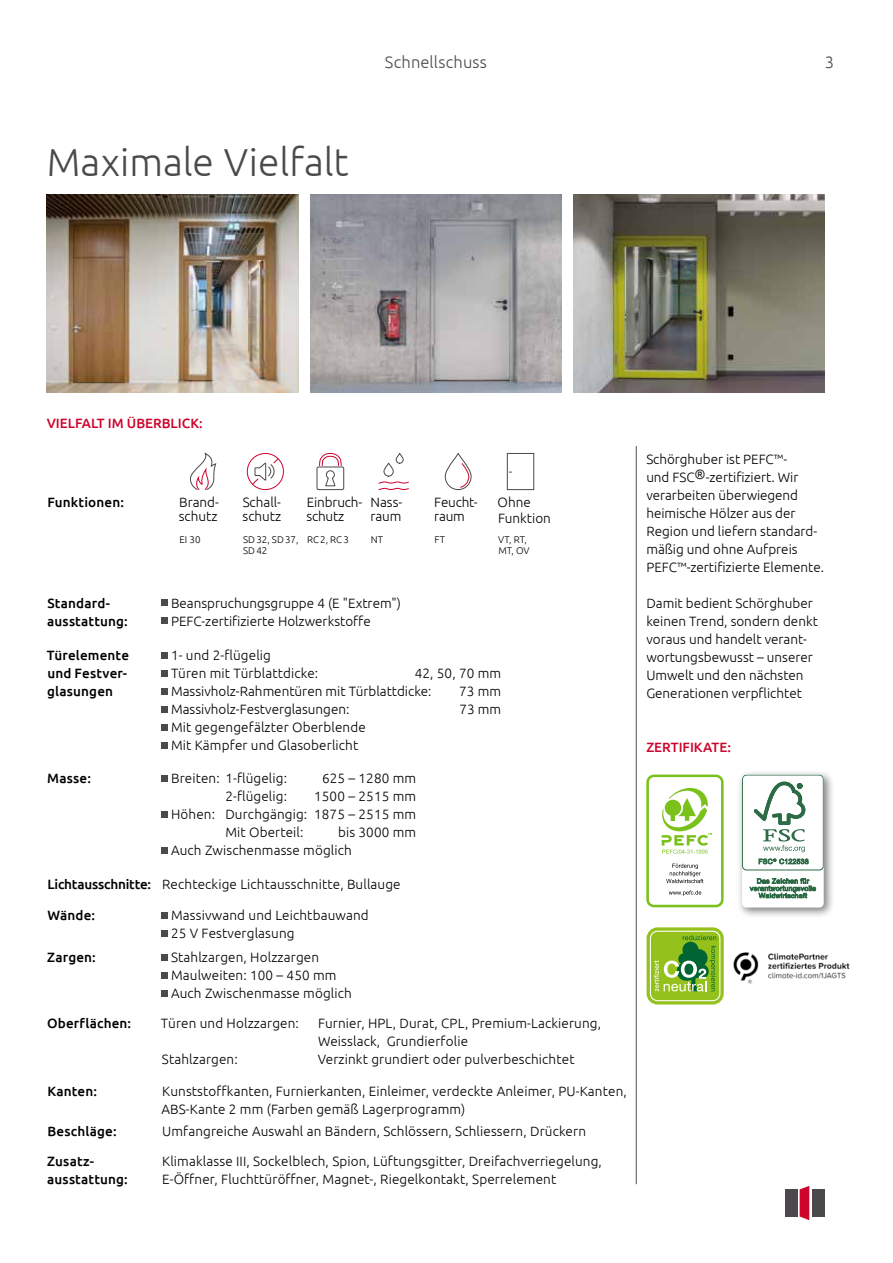
<style>
.page{position:relative;width:893px;height:1263px;background:#fff}
.page>*{position:absolute;margin:0;border:0;box-sizing:border-box;transform-origin:0 0}
.t1{font:300 39px "Ubuntu";color:#4b494b}
.t2{font:300 16.5px "Ubuntu";letter-spacing:.01em;color:#4b494b}
.t3{font:300 13.5px/18px "Ubuntu";letter-spacing:.01em;color:#000}
.t4{font:500 13.5px/18px "Ubuntu";letter-spacing:.01em;color:#000}
.t5{font:500 13.5px "Ubuntu";color:#cd042c}
.t6{font:300 13.5px/13.5px "Ubuntu";letter-spacing:-.01em;color:#000}
.t7{font:300 13.5px/13.5px "Ubuntu";letter-spacing:-.015em;color:#000}
.t8{font:300 9.75px/11.7px "Ubuntu";color:#000}
.s1{font-weight:500}
</style>
<div class="page">
<div style="left:736px;top:769px;width:99px;height:149px;background:#000;opacity:.5"></div>
<div style="left:742px;top:775px;width:82px;height:132px;background:#fff;border-radius:4px"></div>
<svg style="left:742px;top:775px;width:82px;height:96px"></svg>
<svg style="left:750px;top:878px;width:66px;height:20px"></svg>
<div style="left:646px;top:775px;width:77px;height:132px;border:3px solid #7bc11b;border-radius:6px"></div>
<svg style="left:666px;top:863px;width:37px;height:20px"></svg>
<svg style="left:669px;top:890px;width:32px;height:6px"></svg>
<svg style="left:661px;top:788px;width:51px;height:66px"></svg>
<hr style="left:636px;top:446px;width:1px;height:738px;background:#565656">
<svg style="left:162px;top:600px;width:6px;height:6px"></svg>
<svg style="left:162px;top:618px;width:6px;height:6px"></svg>
<svg style="left:162px;top:652px;width:6px;height:6px"></svg>
<svg style="left:162px;top:670px;width:6px;height:6px"></svg>
<svg style="left:162px;top:688px;width:6px;height:6px"></svg>
<svg style="left:162px;top:706px;width:6px;height:6px"></svg>
<svg style="left:162px;top:724px;width:6px;height:6px"></svg>
<svg style="left:162px;top:742px;width:6px;height:6px"></svg>
<div style="left:162px;top:775px;width:6px;height:7px;background:#4b494b"></div>
<div style="left:162px;top:811px;width:6px;height:7px;background:#4b494b"></div>
<div style="left:162px;top:847px;width:6px;height:7px;background:#4b494b"></div>
<svg style="left:162px;top:912px;width:6px;height:6px"></svg>
<svg style="left:162px;top:930px;width:6px;height:6px"></svg>
<svg style="left:162px;top:954px;width:6px;height:6px"></svg>
<svg style="left:162px;top:972px;width:6px;height:6px"></svg>
<svg style="left:162px;top:990px;width:6px;height:6px"></svg>
<img style="left:310px;top:194px;width:251px;height:198px">
<img style="left:574px;top:194px;width:251px;height:198px">
<img style="left:47px;top:194px;width:251px;height:198px">
<svg style="left:190px;top:452px;width:27px;height:38px"></svg>
<div style="left:247px;top:453px;width:37px;height:37px;border:1px solid #cd042c;border-radius:50%"></div>
<svg style="left:252px;top:458px;width:27px;height:27px"></svg>
<svg style="left:316px;top:453px;width:28px;height:37px"></svg>
<svg style="left:378px;top:453px;width:31px;height:37px"></svg>
<svg style="left:444px;top:453px;width:28px;height:37px"></svg>
<svg style="left:507px;top:453px;width:27px;height:37px"></svg>
<div style="left:648px;top:929px;width:74px;height:74px;background:#94c11c;border-radius:9px"></div>
<div style="left:645px;top:926px;width:80px;height:79px;border:5px solid #fff;border-radius:9px"></div>
<div style="left:647px;top:927px;width:77px;height:77px;border:3px solid #94c11c;border-radius:9px"></div>
<svg style="left:654px;top:935px;width:62px;height:56px"></svg>
<div style="left:813px;top:1189px;width:12px;height:27px;background:#4b494b"></div>
<svg style="left:800px;top:1186px;width:9px;height:34px"></svg>
<div style="left:785px;top:1189px;width:12px;height:27px;background:#4b494b"></div>
<img style="left:733px;top:952px;width:117px;height:32px">
<h1 class="t1" style="left:47px;top:139px;width:303px">Maximale Vielfalt</h1>
<p class="t2" style="left:385px;top:52px;width:103px">Schnellschuss</p>
<p class="t2" style="left:825px;top:52px;width:11px">3</p>
<p class="t5" style="left:47px;top:415px;width:157px">VIELFALT IM ÜBERBLICK:</p>
<p class="t4" style="left:47px;top:493px;width:78px">Funktionen:</p>
<p class="t3" style="left:179px;top:495px;width:42px;line-height:13.5px">Brand&shy;schutz</p>
<p class="t3" style="left:243px;top:495px;width:40px;line-height:13.5px">Schall&shy;schutz</p>
<p class="t6" style="left:306px;top:495px;width:57px">Einbruch&shy;schutz</p>
<p class="t3" style="left:370px;top:495px;width:33px;line-height:13.5px">Nass&shy;raum</p>
<p class="t7" style="left:434px;top:495px;width:45px">Feucht&shy;raum</p>
<p class="t3" style="left:498px;top:494px;width:55px;line-height:16.2px">Ohne<br>Funktion</p>
<p class="t8" style="left:180px;top:533px;width:23px">EI 30</p>
<p class="t8" style="left:243px;top:533px;width:57px">SD32, SD37,<br>SD42</p>
<p class="t8" style="left:307px;top:533px;width:43px">RC2, RC3</p>
<p class="t8" style="left:371px;top:533px;width:14px">NT</p>
<p class="t8" style="left:435px;top:533px;width:12px">FT</p>
<p class="t8" style="left:498px;top:533px;width:33px">VT, RT,<br>MT, OV</p>
<p class="t4" style="left:47px;top:593px;width:82px">Standard&shy;ausstattung:</p>
<p class="t3" style="left:171px;top:593px;width:231px">Beanspruchungsgruppe 4 (E "Extrem")<br>PEFC-zertifizierte Holzwerkstoffe</p>
<p class="t4" style="left:47px;top:645px;width:84px">Türelemente und Festver&shy;glasungen</p>
<p class="t3" style="left:171px;top:646px;width:149px">1- und 2-flügelig<br>Türen mit Türblattdicke:</p>
<p class="t3" style="left:171px;top:664px;width:332px;text-indent:244px">42, 50, 70 mm<br>Massivholz-Rahmentüren mit Türblattdicke:</p>
<p class="t3" style="left:459px;top:682px;width:44px">73 mm</p>
<p class="t3" style="left:171px;top:700px;width:180px">Massivholz-Festverglasungen:</p>
<p class="t3" style="left:460px;top:700px;width:43px">73 mm</p>
<p class="t3" style="left:171px;top:718px;width:196px">Mit gegengefälzter Oberblende<br>Mit Kämpfer und Glasoberlicht</p>
<p class="t4" style="left:47px;top:769px;width:45px">Masse:</p>
<p class="t3" style="left:171px;top:769px;width:117px">Breiten: 1-flügelig:</p>
<p class="t3" style="left:322px;top:769px;width:96px">625 – 1280 mm</p>
<p class="t3" style="left:225px;top:787px;width:63px">2-flügelig:</p>
<p class="t3" style="left:314px;top:787px;width:104px">1500 – 2515 mm</p>
<p class="t3" style="left:171px;top:805px;width:247px">Höhen: Durchgängig: 1875 – 2515 mm</p>
<p class="t3" style="left:225px;top:823px;width:80px">Mit Oberteil:</p>
<p class="t3" style="left:171px;top:823px;width:247px;text-indent:167px">bis 3000 mm<br>Auch Zwischenmasse möglich</p>
<p class="t3" style="left:47px;top:875px;width:355px"><span class="s1">Lichtausschnitte:</span> Rechteckige Lichtausschnitte, Bullauge</p>
<p class="t4" style="left:47px;top:905px;width:49px">Wände:</p>
<p class="t3" style="left:171px;top:906px;width:199px">Massivwand und Leichtbauwand<br>25 V Festverglasung</p>
<p class="t4" style="left:47px;top:947px;width:50px">Zargen:</p>
<p class="t3" style="left:171px;top:948px;width:182px">Stahlzargen, Holzzargen<br>Maulweiten: 100 – 450 mm<br>Auch Zwischenmasse möglich</p>
<p class="t4" style="left:47px;top:1013px;width:86px">Oberflächen:</p>
<p class="t3" style="left:161px;top:1013px;width:139px">Türen und Holzzargen:</p>
<p class="t3" style="left:162px;top:1049px;width:77px">Stahlzargen:</p>
<p class="t3" style="left:318px;top:1013px;width:285px">Furnier, HPL, Durat, CPL, Premium-Lackierung,<br>Weisslack, Grundierfolie<br>Verzinkt grundiert oder pulverbeschichtet</p>
<p class="t4" style="left:47px;top:1082px;width:51px">Kanten:</p>
<p class="t3" style="left:161px;top:1082px;width:467px">Kunststoffkanten, Furnierkanten, Einleimer, verdeckte Anleimer, PU-Kanten,<br>ABS-Kante 2 mm (Farben gemäß Lagerprogramm)</p>
<p class="t4" style="left:47px;top:1122px;width:71px">Beschläge:</p>
<p class="t3" style="left:162px;top:1122px;width:425px">Umfangreiche Auswahl an Bändern, Schlössern, Schliessern, Drückern</p>
<p class="t4" style="left:47px;top:1151px;width:82px">Zusatz&shy;ausstattung:</p>
<p class="t3" style="left:162px;top:1152px;width:441px">Klimaklasse III, Sockelblech, Spion, Lüftungsgitter, Dreifachverriegelung,<br>E-Öffner, Fluchttüröffner, Magnet-, Riegelkontakt, Sperrelement</p>
<p class="t3" style="left:646px;top:450px;width:179px">Schörghuber ist PEFC™-<br>und FSC®-zertifiziert. Wir verarbeiten überwiegend heimische Hölzer aus der<br>Region und liefern standard&shy;mäßig und ohne Aufpreis<br>PEFC™-zertifizierte Elemente.</p>
<p class="t3" style="left:646px;top:594px;width:173px">Damit bedient Schörghuber keinen Trend, sondern denkt voraus und handelt verant&shy;wortungsbewusst – unserer<br>Umwelt und den nächsten<br>Generationen verpflichtet</p>
<p class="t5" style="left:646px;top:739px;width:86px">ZERTIFIKATE:</p>
</div>
